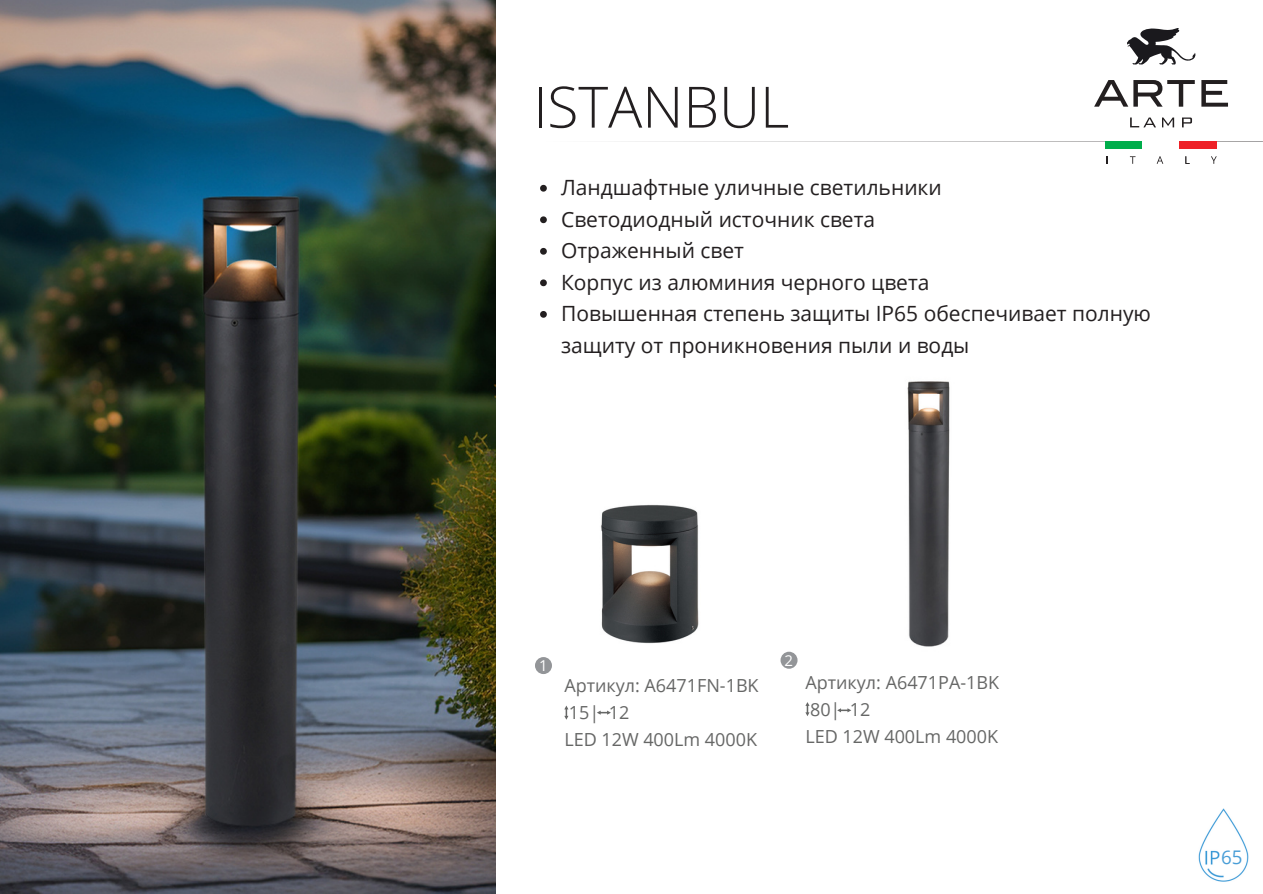
<style>
.page{position:relative;width:1263px;height:894px;background:#fff}
.page>*{position:absolute;margin:0;border:0;box-sizing:border-box;transform-origin:0 0}
.t1{font:300 57px "Open Sans";color:#231f20}
.t2{font:21px/31.5px "Open Sans";color:#231f20}
.t3{font:18.75px "Open Sans";color:#4a9ed7}
.t4{font:18px "Open Sans";color:#666766}
.t5{font:15px "Open Sans";color:#fff}
</style>
<div class="page">
<svg style="left:1127px;top:28px;width:68px;height:36px"></svg>
<hr style="left:533px;top:141px;width:730px;height:1px;background:#231f20">
<div style="left:1106px;top:141px;width:37px;height:7px;background:#00ad4b"></div>
<div style="left:1143px;top:141px;width:36px;height:7px;background:#fff"></div>
<div style="left:1179px;top:141px;width:37px;height:7px;background:#ee2127"></div>
<svg style="left:1130px;top:156px;width:5px;height:8px"></svg>
<svg style="left:1157px;top:156px;width:6px;height:8px"></svg>
<svg style="left:1185px;top:156px;width:4px;height:8px"></svg>
<svg style="left:1211px;top:156px;width:6px;height:8px"></svg>
<svg style="left:1094px;top:80px;width:101px;height:27px"></svg>
<svg style="left:1201px;top:80px;width:27px;height:27px"></svg>
<svg style="left:1130px;top:117px;width:26px;height:10px"></svg>
<svg style="left:1162px;top:117px;width:12px;height:10px"></svg>
<svg style="left:1182px;top:117px;width:10px;height:10px"></svg>
<div style="left:535px;top:657px;width:17px;height:17px;background:#939598;border-radius:50%"></div>
<img style="left:795px;top:381px;width:155px;height:275px">
<div style="left:780px;top:651px;width:17px;height:17px;background:#939598;border-radius:50%"></div>
<svg style="left:564px;top:705px;width:4px;height:14px"></svg>
<svg style="left:805px;top:702px;width:4px;height:14px"></svg>
<img style="left:1198px;top:808px;width:51px;height:73px">
<div style="left:1220px;top:847px;width:23px;height:19px;background:#fff"></div>
<svg style="left:597px;top:710px;width:14px;height:4px"></svg>
<svg style="left:837px;top:708px;width:14px;height:4px"></svg>
<img style="left:601px;top:504px;width:98px;height:140px">
<img style="left:0;top:0;width:495px;height:893px">
<svg style="left:540px;top:185px;width:7px;height:6px"></svg>
<svg style="left:540px;top:216px;width:7px;height:7px"></svg>
<svg style="left:540px;top:248px;width:7px;height:6px"></svg>
<svg style="left:540px;top:279px;width:7px;height:7px"></svg>
<svg style="left:540px;top:311px;width:7px;height:6px"></svg>
<p class="t1" style="left:533px;top:67px;width:258px">ISTANBUL</p>
<p class="t2" style="left:561px;top:171px;width:382px">Ландшафтные уличные светильники</p>
<p class="t2" style="left:561px;top:202px;width:316px">Светодиодный источник света</p>
<p class="t2" style="left:561px;top:234px;width:184px">Отраженный свет</p>
<p class="t2" style="left:561px;top:265px;width:370px">Корпус из алюминия черного цвета</p>
<p class="t2" style="left:561px;top:297px;width:591px">Повышенная степень защиты IP65 обеспечивает полную защиту от проникновения пыли и воды</p>
<p class="t5" style="left:539px;top:654px;width:10px">1</p>
<p class="t5" style="left:785px;top:649px;width:10px">2</p>
<h1 class="t4" style="left:564px;top:673px;width:196px">Артикул: A6471FN-1BK</h1>
<p class="t4" style="left:569px;top:700px;width:62px">15| 12</p>
<p class="t4" style="left:564px;top:727px;width:194px">LED 12W 400Lm 4000K</p>
<p class="t4" style="left:805px;top:669px;width:195px">Артикул: A6471PA-1BK</p>
<p class="t4" style="left:810px;top:696px;width:62px">80| 12</p>
<p class="t4" style="left:805px;top:723px;width:194px">LED 12W 400Lm 4000K</p>
<p class="t3" style="left:1221px;top:843px;width:23px">65</p>
</div>
